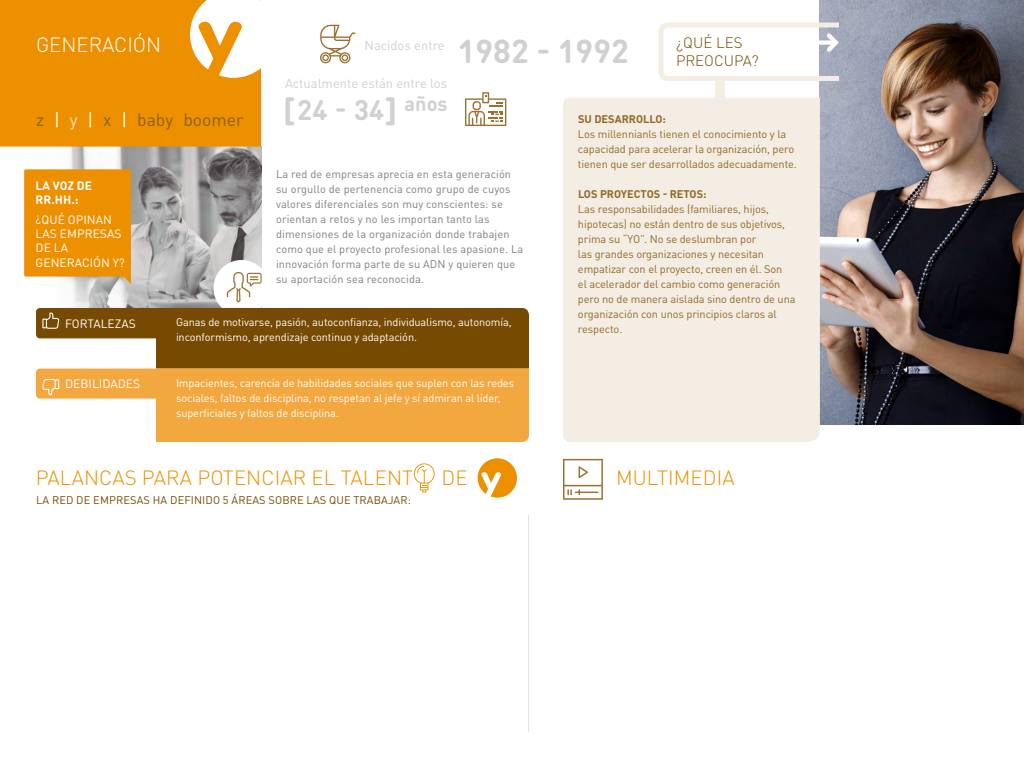
<style>
.page{position:relative;width:1024px;height:768px;background:#fff}
.page>*{position:absolute;margin:0;border:0;box-sizing:border-box;transform-origin:0 0}
.t1{font:700 32.7px "DIN Round Pro";color:#d0d0d0}
.t2{font:700 28px "DIN Round Pro";color:#d0d0d0}
.t3{font:300 20.4px "DIN Round Pro";letter-spacing:.005em;color:#ec9000}
.t4{font:300 20.4px "DIN Round Pro";color:#fff}
.t5{font:17.6px "DIN Pro";color:#8c601b}
.t6{font:300 15px/18px "DIN Round Pro";color:#764a00}
.t7{font:13px "DIN Pro";color:#d0d0d0}
.t8{font:12px/14.4px "DIN Round Pro";letter-spacing:.005em;color:#fff}
.t9{font:700 12px/14.4px "DIN Round Pro";letter-spacing:.005em;color:#fff}
.t10{font:11px/15px "DIN Pro";letter-spacing:-.01em;color:#936826}
.t11{font:11px/15px "DIN Pro";letter-spacing:.01em;color:#7e7e7d}
.t12{font:11px/15px "DIN Pro";letter-spacing:-.01em;color:#fff}
.t13{font:11px "DIN Pro";letter-spacing:.01em;color:#764a00}
.t14{font:700 11px "DIN Pro";color:#936826}
.s1{color:#fff}
.s2{color:#fcdfbb}
.s3{font-size:32.7px}
</style>
<div class="page">
<img style="left:820px;top:0;width:204px;height:425px">
<img style="left:71px;top:147px;width:190px;height:161px">
<svg style="left:563px;top:459px;width:40px;height:41px"></svg>
<div style="left:214px;top:260px;width:55px;height:56px;background:#fff;border-radius:50%"></div>
<svg style="left:0;top:0;width:261px;height:147px;background:#ed9a17"></svg>
<div style="left:563px;top:98px;width:257px;height:344px;background:#f4ede3"></div>
<div style="left:715px;top:81px;width:10px;height:17px;background:#f4ede3"></div>
<svg style="left:658px;top:20px;width:186px;height:63px"></svg>
<hr style="left:528px;top:515px;width:1px;height:217px;background:#e3e3e3">
<svg style="left:24px;top:169px;width:107px;height:115px;background:#eb950e"></svg>
<svg style="left:227px;top:272px;width:35px;height:30px"></svg>
<svg style="left:414px;top:463px;width:21px;height:30px"></svg>
<svg style="left:36px;top:308px;width:493px;height:134px;background:#c28e40"></svg>
<svg style="left:478px;top:458px;width:39px;height:40px"></svg>
<svg style="left:465px;top:92px;width:41px;height:34px"></svg>
<svg style="left:320px;top:25px;width:35px;height:38px"></svg>
<h3 class="t4" style="left:36px;top:31px;width:127px">GENERACIÓN</h3>
<p class="t7" style="left:365px;top:36px;width:82px">Nacidos entre</p>
<p class="t7" style="left:285px;top:73px;width:164px">Actualmente están entre los</p>
<h1 class="t1" style="left:458px;top:28px;width:173px">1982 - 1992</h1>
<h3 class="t6" style="left:676px;top:34px;width:84px">¿QUÉ LES<br>PREOCUPA?</h3>
<h3 class="t5" style="left:36px;top:106px;width:209px">z <span class="s1">|</span> <span class="s2">y</span> <span class="s1">|</span> x <span class="s1">|</span> baby boomer</h3>
<p class="t9" style="left:36px;top:178px;width:58px">LA VOZ DE<br>RR.HH.:</p>
<p class="t8" style="left:36px;top:212px;width:91px">¿QUÉ OPINAN<br>LAS EMPRESAS<br>DE LA<br>GENERACIÓN Y?</p>
<h2 class="t2" style="left:283px;top:90px;width:166px"><span class="s3">[</span>24 - 34<span class="s3">]</span> <sup>años</sup></h2>
<p class="t11" style="left:276px;top:165px;width:249px">La red de empresas aprecia en esta generación su orgullo de pertenencia como grupo de cuyos valores diferenciales son muy conscientes: se orientan a retos y no les importan tanto las dimensiones de la organización donde trabajen como que el proyecto profesional les apasione. La innovación forma parte de su ADN y quieren que su aportación sea reconocida.</p>
<p class="t8" style="left:65px;top:316px;width:72px">FORTALEZAS</p>
<p class="t12" style="left:176px;top:314px;width:337px">Ganas de motivarse, pasión, autoconfianza, individualismo, autonomía, inconformismo, aprendizaje continuo y adaptación.</p>
<p class="t12" style="left:176px;top:374px;width:340px">Impacientes, carencia de habilidades sociales que suplen con las redes sociales, faltos de disciplina, no respetan al jefe y sí admiran al líder, superficiales y faltos de disciplina.</p>
<p class="t8" style="left:65px;top:376px;width:77px">DEBILIDADES</p>
<p class="t14" style="left:578px;top:110px;width:89px">SU DESARROLLO:</p>
<p class="t10" style="left:578px;top:126px;width:220px">Los millennianls tienen el conocimiento y la capacidad para acelerar la organización, pero tienen que ser desarrollados adecuadamente.</p>
<p class="t14" style="left:578px;top:185px;width:130px">LOS PROYECTOS - RETOS:</p>
<p class="t10" style="left:578px;top:201px;width:219px">Las responsabilidades (familiares, hijos, hipotecas) no están dentro de sus objetivos, prima su “YO”. No se deslumbran por<br>las grandes organizaciones y necesitan empatizar con el proyecto, creen en él. Son<br>el acelerador del cambio como generación pero no de manera aislada sino dentro de una organización con unos principios claros al respecto.</p>
<h3 class="t3" style="left:36px;top:464px;width:379px">PALANCAS PARA POTENCIAR EL TALENT</h3>
<h3 class="t3" style="left:441px;top:464px;width:28px">DE</h3>
<h3 class="t3" style="left:616px;top:464px;width:120px">MULTIMEDIA</h3>
<p class="t13" style="left:36px;top:491px;width:376px">LA RED DE EMPRESAS HA DEFINIDO 5 ÁREAS SOBRE LAS QUE TRABAJAR:</p>
</div>
